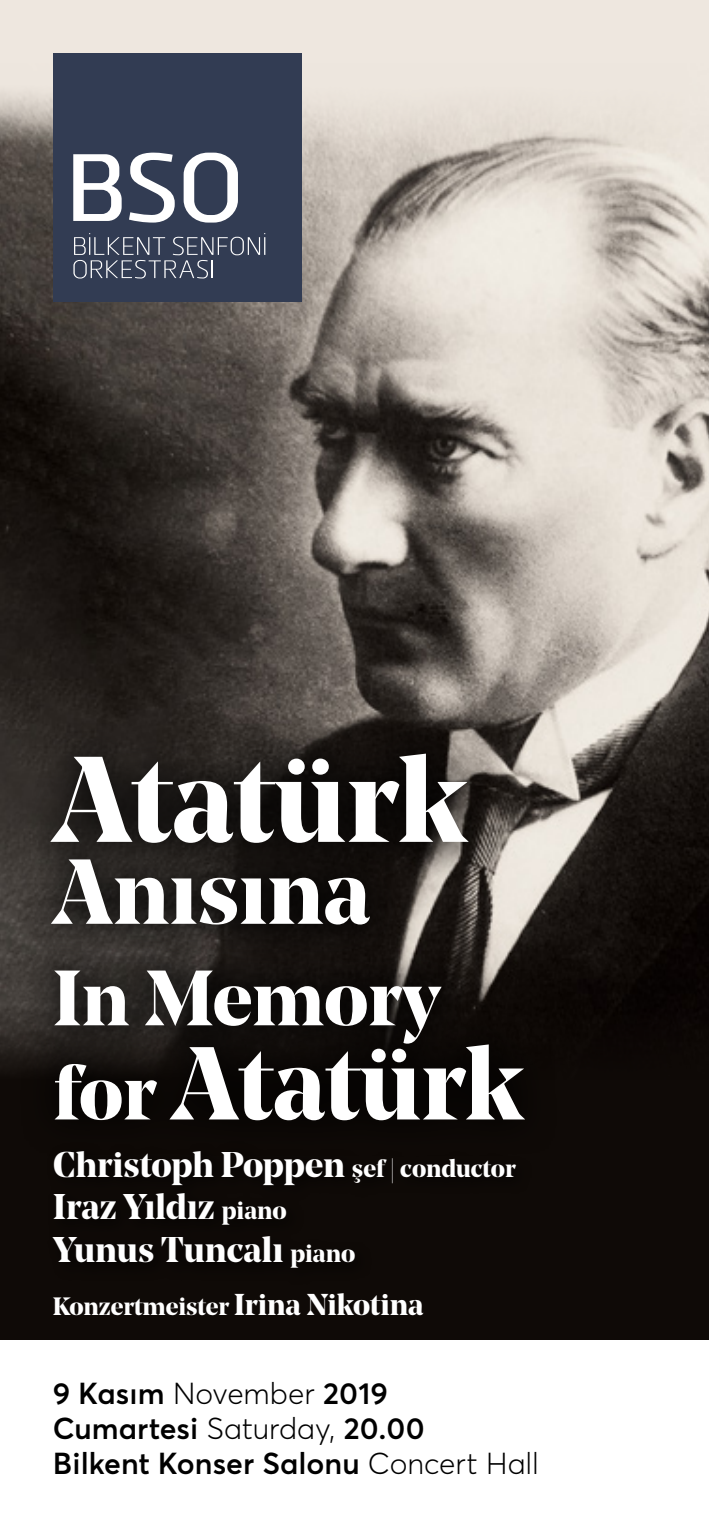
<style>
.page{position:relative;width:709px;height:1524px;background:#fff}
.page>*{position:absolute;margin:0;border:0;box-sizing:border-box;transform-origin:0 0}
.t1{font:700 121px "Noe Display";color:#fff}
.t2{font:700 103px "Noe Display";color:#fff}
.t3{font:700 91.5px "Noe Display";color:#fff}
.t4{font:700 77.75px "Noe Display";letter-spacing:-.005em;color:#fff}
.t5{font:700 35.5px/42.8px "Noe Display";color:#fff}
.t6{font:600 30px/35px "Averta";color:#000}
.t7{font:700 25px "Noe Display";color:#fff}
.s1{font-size:77.75px}
.s2{font-size:25px}
.s3{font-size:30px}
.s4{font-weight:300}
</style>
<div class="page">
<div style="left:0;top:0;width:709px;height:1339px;background:#eee7df"></div>
<img style="left:0;top:64px;width:709px;height:909px">
<div style="left:0;top:973px;width:709px;height:366px;background:#0f0a07"></div>
<div style="left:53px;top:53px;width:248px;height:248px;background:#323c53"></div>
<svg style="left:73px;top:154px;width:49px;height:67px"></svg>
<svg style="left:129px;top:153px;width:46px;height:70px"></svg>
<svg style="left:184px;top:153px;width:54px;height:70px"></svg>
<svg style="left:73px;top:233px;width:192px;height:45px"></svg>
<div style="left:15px;top:716px;width:487px;height:248px;background:#000;opacity:.75"></div>
<div style="left:19px;top:931px;width:541px;height:227px;background:#000;opacity:.75"></div>
<h1 class="t1" style="left:53px;top:722px;width:416px">Atatürk</h1>
<h3 class="t3" style="left:53px;top:833px;width:319px">Anısına</h3>
<h3 class="t4" style="left:53px;top:948px;width:388px">In Memory</h3>
<h2 class="t2" style="left:53px;top:1017px;width:472px"><span class="s1">for</span> Atatürk</h2>
<p class="t5" style="left:53px;top:1142px;width:464px">Christoph Poppen <span class="s2">şef | conductor<br></span>Iraz Yıldız <span class="s2">piano<br></span>Yunus Tuncalı <span class="s2">piano</span></p>
<p class="t7" style="left:53px;top:1290px;width:372px">Konzertmeister <span class="s3">Irina Nikotina</span></p>
<p class="t6" style="left:53px;top:1376px;width:488px">9 Kasım <span class="s4">November</span> 2019<br>Cumartesi <span class="s4">Saturday,</span> 20.00<br>Bilkent Konser Salonu <span class="s4">Concert Hall</span></p>
</div>
